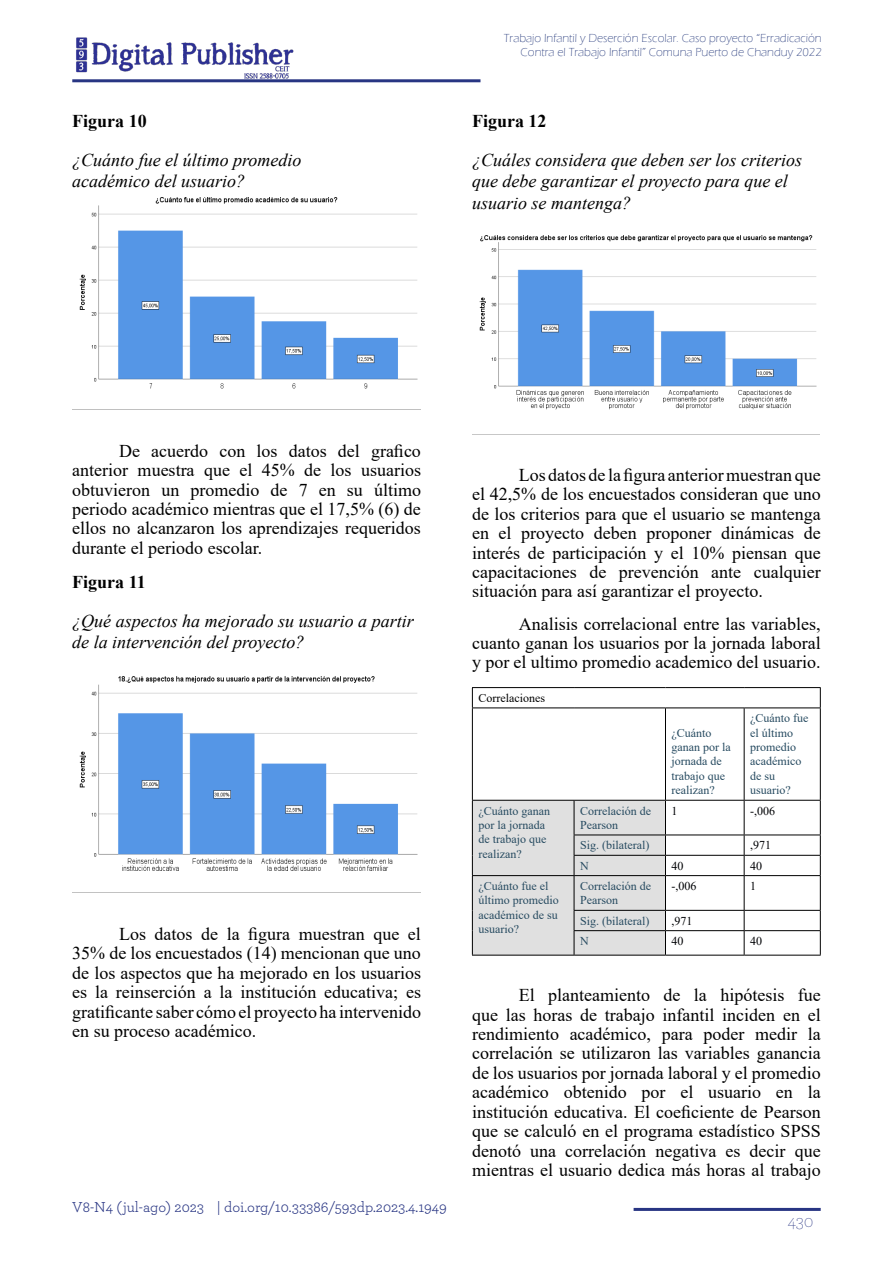
<style>
.page{position:relative;width:893px;height:1263px;background:#fff}
.page>*{position:absolute;margin:0;border:0;box-sizing:border-box;transform-origin:0 0}
.t1{font:18px/19.4px "Times New Roman";color:#000;text-align:justify}
.t2{font:italic 18px/21.6px "Times New Roman";color:#000}
.t3{font:700 18px "Times New Roman";color:#000}
.t4{font:200 18px "Archer";color:#283583}
.t5{font:15px "Archer";color:#283583}
.t6{font:12px/14.4px "Times New Roman";color:#264a60}
.t7{font:300 12px/14.4px "Eras ITC";color:#24387b;text-align:right}
.t8{font:12px "Times New Roman";color:#010205}
.t9{font:12px "Times New Roman";color:#000}
</style>
<div class="page">
<hr style="left:72px;top:79px;width:408px;height:3px;background:#283583">
<img style="left:76px;top:37px;width:218px;height:42px">
<hr style="left:634px;top:1208px;width:187px;height:3px;background:#283583">
<img style="left:72px;top:197px;width:349px;height:213px">
<img style="left:72px;top:676px;width:349px;height:217px">
<img style="left:472px;top:235px;width:347px;height:200px">
<svg style="left:473px;top:688px;width:347px;height:267px"></svg>
<hr style="left:472px;top:687px;width:102px;height:1px;background:#000">
<svg style="left:472px;top:688px;width:1px;height:19px"></svg>
<hr style="left:574px;top:687px;width:91px;height:1px;background:#000">
<hr style="left:665px;top:687px;width:79px;height:1px;background:#000">
<hr style="left:744px;top:687px;width:77px;height:1px;background:#000">
<svg style="left:820px;top:688px;width:1px;height:19px"></svg>
<hr style="left:472px;top:707px;width:102px;height:1px;background:#000">
<hr style="left:472px;top:708px;width:1px;height:92px;background:#000">
<hr style="left:574px;top:707px;width:91px;height:1px;background:#000">
<hr style="left:665px;top:707px;width:79px;height:1px;background:#000">
<hr style="left:665px;top:708px;width:1px;height:92px;background:#000">
<hr style="left:744px;top:707px;width:77px;height:1px;background:#000">
<hr style="left:744px;top:708px;width:1px;height:92px;background:#000">
<hr style="left:820px;top:708px;width:1px;height:92px;background:#000">
<hr style="left:665px;top:800px;width:79px;height:1px;background:#000">
<hr style="left:744px;top:800px;width:77px;height:1px;background:#000">
<hr style="left:744px;top:801px;width:1px;height:33px;background:#000">
<hr style="left:820px;top:801px;width:1px;height:33px;background:#000">
<hr style="left:665px;top:834px;width:79px;height:1px;background:#000">
<hr style="left:744px;top:834px;width:77px;height:1px;background:#000">
<hr style="left:665px;top:855px;width:79px;height:1px;background:#000">
<hr style="left:744px;top:855px;width:77px;height:1px;background:#000">
<svg style="left:744px;top:835px;width:1px;height:40px"></svg>
<svg style="left:820px;top:835px;width:1px;height:40px"></svg>
<hr style="left:665px;top:875px;width:79px;height:1px;background:#000">
<hr style="left:744px;top:875px;width:77px;height:1px;background:#000">
<hr style="left:744px;top:876px;width:1px;height:34px;background:#000">
<hr style="left:820px;top:876px;width:1px;height:34px;background:#000">
<hr style="left:665px;top:910px;width:79px;height:1px;background:#000">
<hr style="left:744px;top:910px;width:77px;height:1px;background:#000">
<hr style="left:665px;top:930px;width:79px;height:1px;background:#000">
<svg style="left:472px;top:800px;width:194px;height:155px;background:#d6d6d6"></svg>
<hr style="left:744px;top:930px;width:77px;height:1px;background:#000">
<svg style="left:744px;top:911px;width:1px;height:44px"></svg>
<svg style="left:820px;top:911px;width:1px;height:44px"></svg>
<hr style="left:472px;top:955px;width:102px;height:1px;background:#000">
<hr style="left:574px;top:955px;width:91px;height:1px;background:#000">
<hr style="left:665px;top:955px;width:79px;height:1px;background:#000">
<hr style="left:744px;top:955px;width:77px;height:1px;background:#000">
<p class="t3" style="left:72px;top:108px;width:76px">Figura 10</p>
<p class="t2" style="left:72px;top:148px;width:231px">¿Cuánto fue el último promedio académico del usuario?</p>
<p class="t7" style="left:504px;top:31px;width:319px">Trabajo Infantil y Deserción Escolar. Caso proyecto “Erradicación<br>Contra el Trabajo Infantil” Comuna Puerto de Chanduy 2022</p>
<p class="t3" style="left:472px;top:108px;width:76px">Figura 12</p>
<p class="t2" style="left:472px;top:148px;width:331px">¿Cuáles considera que deben ser los criterios que debe garantizar el proyecto para que el usuario se mantenga?</p>
<p class="t1" style="left:72px;top:440px;width:350px;text-indent:47px">De acuerdo con los datos del grafico anterior muestra que el 45% de los usuarios obtuvieron un promedio de 7 en su último periodo académico mientras que el 17,5% (6) de ellos no alcanzaron los aprendizajes requeridos durante el periodo escolar.</p>
<p class="t3" style="left:72px;top:569px;width:75px">Figura 11</p>
<p class="t2" style="left:72px;top:609px;width:343px">¿Qué aspectos ha mejorado su usuario a partir de la intervención del proyecto?</p>
<p class="t1" style="left:72px;top:923px;width:350px;text-indent:47px">Los datos de la figura muestran que el 35% de los encuestados (14) mencionan que uno de los aspectos que ha mejorado en los usuarios es la reinserción a la institución educativa; es gratificante saber cómo el proyecto ha intervenido en su proceso académico.</p>
<p class="t5" style="left:72px;top:1196px;width:133px">V8-N4 (jul-ago) 2023</p>
<p class="t5" style="left:217px;top:1196px;width:232px">| doi.org/10.33386/593dp.2023.4.1949</p>
<p class="t1" style="left:472px;top:465px;width:350px;text-indent:47px">Los datos de la figura anterior muestran que el 42,5% de los encuestados consideran que uno de los criterios para que el usuario se mantenga en el proyecto deben proponer dinámicas de interés de participación y el 10% piensan que capacitaciones de prevención ante cualquier situación para así garantizar el proyecto.</p>
<p class="t1" style="left:472px;top:613px;width:350px;text-indent:47px">Analisis correlacional entre las variables, cuanto ganan los usuarios por la jornada laboral y por el ultimo promedio academico del usuario.</p>
<p class="t9" style="left:478px;top:689px;width:68px">Correlaciones</p>
<p class="t6" style="left:671px;top:725px;width:61px">¿Cuánto ganan por la jornada de trabajo que realizan?</p>
<p class="t6" style="left:750px;top:711px;width:60px">¿Cuánto fue el último promedio académico de su usuario?</p>
<p class="t6" style="left:478px;top:803px;width:73px">¿Cuánto ganan por la jornada de trabajo que realizan?</p>
<p class="t6" style="left:580px;top:803px;width:72px">Correlación de<br>Pearson</p>
<p class="t8" style="left:671px;top:802px;width:7px">1</p>
<p class="t8" style="left:750px;top:802px;width:26px">-,006</p>
<p class="t6" style="left:580px;top:838px;width:71px">Sig. (bilateral)</p>
<p class="t8" style="left:750px;top:837px;width:22px">,971</p>
<p class="t6" style="left:580px;top:858px;width:10px">N</p>
<p class="t8" style="left:671px;top:857px;width:13px">40</p>
<p class="t8" style="left:750px;top:857px;width:13px">40</p>
<p class="t6" style="left:478px;top:878px;width:82px">¿Cuánto fue el último promedio académico de su usuario?</p>
<p class="t6" style="left:580px;top:878px;width:72px">Correlación de<br>Pearson</p>
<p class="t8" style="left:671px;top:877px;width:26px">-,006</p>
<p class="t8" style="left:750px;top:877px;width:7px">1</p>
<p class="t6" style="left:580px;top:913px;width:71px">Sig. (bilateral)</p>
<p class="t8" style="left:671px;top:912px;width:22px">,971</p>
<p class="t6" style="left:580px;top:933px;width:10px">N</p>
<p class="t8" style="left:671px;top:932px;width:13px">40</p>
<p class="t8" style="left:750px;top:932px;width:13px">40</p>
<p class="t1" style="left:472px;top:985px;width:350px;text-indent:47px">El planteamiento de la hipótesis fue que las horas de trabajo infantil inciden en el rendimiento académico, para poder medir la correlación se utilizaron las variables ganancia de los usuarios por jornada laboral y el promedio académico obtenido por el usuario en la institución educativa. El coeficiente de Pearson que se calculó en el programa estadístico SPSS denotó una correlación negativa es decir que mientras el usuario dedica más horas al trabajo</p>
<p class="t4" style="left:788px;top:1209px;width:27px">430</p>
</div>
